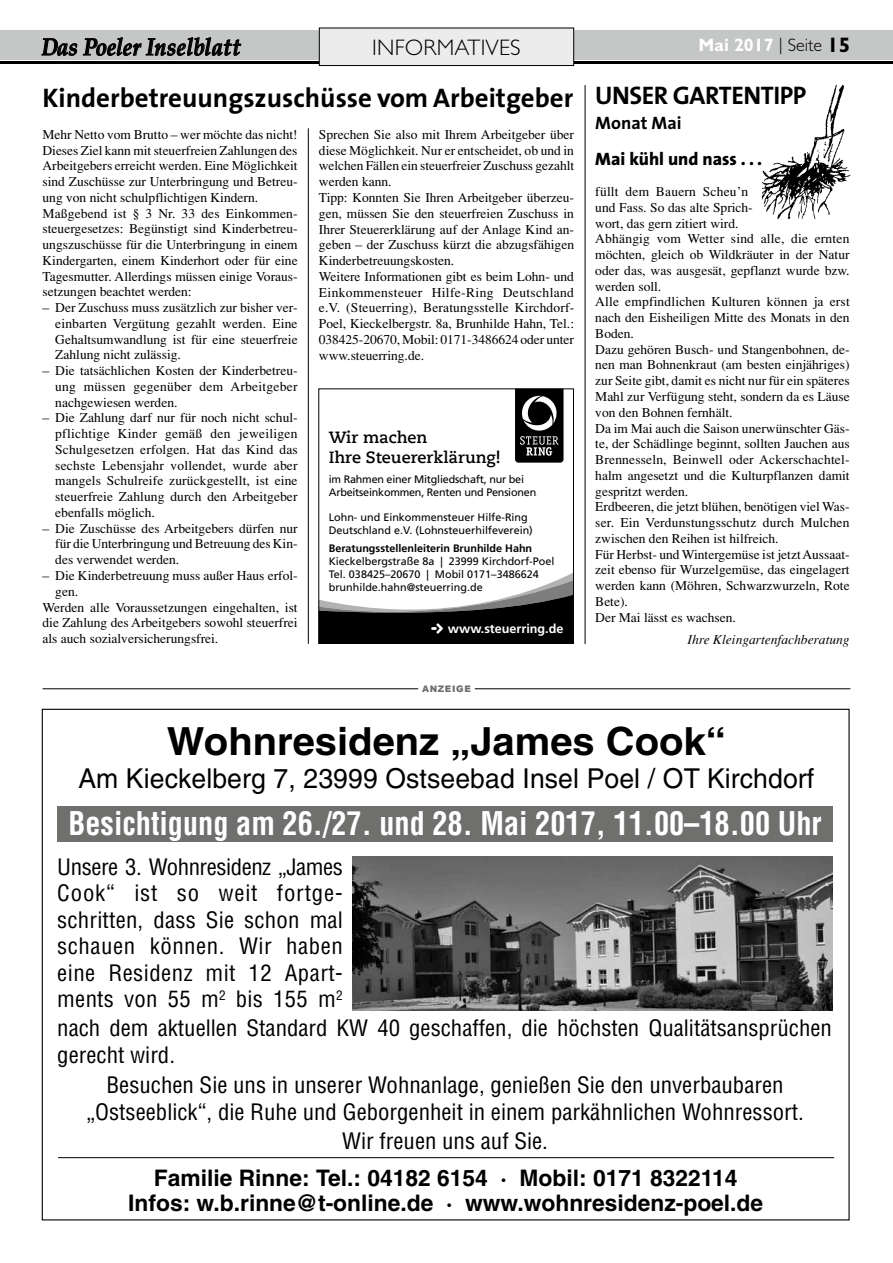
<style>
.page{position:relative;width:893px;height:1263px;background:#fff}
.page>*{position:absolute;margin:0;border:0;box-sizing:border-box;transform-origin:0 0}
.t1{font:700 38.7px "Helvetica";color:#000}
.t2{font:700 condensed 31.95px "Helvetica";color:#fff;scale:.95 1}
.t3{font:27.3px "Helvetica";letter-spacing:.005em;color:#000}
.t4{font:700 27px "The Sans";color:#000}
.t5{font:700 25.5px "The Sans";color:#000}
.t6{font:italic 700 24.15px "Palatino";letter-spacing:.005em;color:#000;scale:.87 1}
.t7{font:700 22.8px/25px "Helvetica";color:#000;text-align:center}
.t8{font:300 22.5px "Gill Sans";letter-spacing:.01em;color:#000}
.t9{font:condensed 22.05px/26.5px "Helvetica";color:#000;text-align:justify}
.t10{font:800 18px "The Sans";color:#000}
.t11{font:700 18px "Gill Sans";color:#fff}
.t12{font:700 18px "The Sans";color:#000}
.t13{font:700 16.2px/19.5px "Caecilia Com 75";color:#000}
.t14{font:13.5px/15.8px "Times";color:#000;text-align:justify}
.t15{font:italic 13.5px "Times";color:#000}
.t16{font:700 12.6px "Frutiger LT Com";color:#fff}
.t17{font:10.8px/12.9px "Frutiger LT Com";color:#000}
.t18{font:10.8px/12.9px "Frutiger LT Com";letter-spacing:-.02em;color:#000}
.t19{font:700 10.8px "Frutiger LT Com";color:#000}
.t20{font:900 9px "Arial";letter-spacing:.07em;color:#6f6f6e}
.s1{font-weight:300;color:#000}
.s2{font-size:21px;color:#000}
</style>
<div class="page">
<div style="left:0;top:30px;width:893px;height:30px;background:#c5c6c6"></div>
<svg style="left:42px;top:38px;width:35px;height:18px"></svg>
<svg style="left:83px;top:37px;width:158px;height:20px"></svg>
<hr style="left:0;top:61px;width:893px;height:3px;background:#000">
<div style="left:319px;top:28px;width:255px;height:38px;background:#ececed"></div>
<div style="left:319px;top:28px;width:255px;height:38px;border:1px solid #000"></div>
<img style="left:762px;top:85px;width:88px;height:133px">
<svg style="left:515px;top:391px;width:48px;height:72px;background:#343434"></svg>
<svg style="left:321px;top:573px;width:251px;height:69px"></svg>
<div style="left:319px;top:389px;width:255px;height:255px;border:1px solid #000"></div>
<hr style="left:43px;top:688px;width:807px;height:1px;background:#000">
<div style="left:418px;top:685px;width:57px;height:6px;background:#fff"></div>
<div style="left:57px;top:806px;width:776px;height:35px;background:#6f6f6e"></div>
<hr style="left:58px;top:1157px;width:776px;height:1px;background:#000">
<img style="left:352px;top:857px;width:480px;height:154px">
<hr style="left:308px;top:128px;width:1px;height:516px;background:#000">
<hr style="left:585px;top:85px;width:1px;height:559px;background:#000">
<h3 class="t6" style="left:42px;top:28px;width:230px">Das Poeler Inselblatt</h3>
<h3 class="t8" style="left:372px;top:35px;width:148px">I NFORMATIVES</h3>
<h3 class="t11" style="left:699px;top:34px;width:153px">Mai 2017 <span class="s1">| SEITE</span> <span class="s2">15</span></h3>
<h3 class="t5" style="left:595px;top:74px;width:32px">Unser</h3>
<h3 class="t5" style="left:673px;top:74px;width:120px">Gartentipp</h3>
<h3 class="t12" style="left:595px;top:108px;width:88px">Monat Mai</h3>
<h3 class="t4" style="left:43px;top:75px;width:532px">Kinderbetreuungszuschüsse vom Arbeitgeber</h3>
<p class="t14" style="left:43px;top:126px;width:257px;text-align:left">Mehr Netto vom Brutto – wer möchte das nicht!<br>Dieses Ziel kann mit steuerfreien Zahlungen des Arbeitgebers erreicht werden. Eine Möglichkeit sind Zuschüsse zur Unterbringung und Betreu&shy;ung von nicht schulpflichtigen Kindern.<br>Maßgebend ist § 3 Nr. 33 des Einkommen&shy;steuergesetzes: Begünstigt sind Kinderbetreu&shy;ungszuschüsse für die Unterbringung in einem Kindergarten, einem Kinderhort oder für eine Tagesmutter. Allerdings müssen einige Voraus&shy;setzungen beachtet werden:</p>
<p class="t14" style="left:55px;top:300px;width:244px;text-indent:-13px">– Der Zuschuss muss zusätzlich zur bisher ver&shy;einbarten Vergütung gezahlt werden. Eine Gehaltsumwandlung ist für eine steuerfreie Zahlung nicht zulässig.</p>
<p class="t14" style="left:55px;top:363px;width:244px;text-indent:-13px">– Die tatsächlichen Kosten der Kinderbetreu&shy;ung müssen gegenüber dem Arbeitgeber nachgewiesen werden.</p>
<p class="t14" style="left:55px;top:410px;width:244px;text-indent:-13px">– Die Zahlung darf nur für noch nicht schul&shy;pflichtige Kinder gemäß den jeweiligen Schulgesetzen erfolgen. Hat das Kind das sechste Lebensjahr vollendet, wurde aber mangels Schulreife zurückgestellt, ist eine steuerfreie Zahlung durch den Arbeitgeber ebenfalls möglich.</p>
<p class="t14" style="left:55px;top:520px;width:244px;text-indent:-13px">– Die Zuschüsse des Arbeitgebers dürfen nur für die Unterbringung und Betreuung des Kin&shy;des verwendet werden.</p>
<p class="t14" style="left:43px;top:568px;width:257px">– Die Kinderbetreuung muss außer Haus erfol-</p>
<p class="t14" style="left:55px;top:583px;width:24px">gen.</p>
<p class="t14" style="left:43px;top:599px;width:257px">Werden alle Voraussetzungen eingehalten, ist</p>
<p class="t14" style="left:43px;top:615px;width:257px">die Zahlung des Arbeitgebers sowohl steuerfrei</p>
<p class="t14" style="left:43px;top:631px;width:177px">als auch sozialversicherungsfrei.</p>
<p class="t14" style="left:319px;top:127px;width:257px;text-align:left">Sprechen Sie also mit Ihrem Arbeitgeber über diese Möglichkeit. Nur er entscheidet, ob und in welchen Fällen ein steuerfreier Zuschuss gezahlt werden kann.<br>Tipp: Konnten Sie Ihren Arbeitgeber überzeu&shy;gen, müssen Sie den steuerfreien Zuschuss in Ihrer Steuererklärung auf der Anlage Kind an&shy;geben – der Zuschuss kürzt die abzugsfähigen Kinderbetreuungskosten.<br>Weitere Informationen gibt es beim Lohn- und Einkommensteuer Hilfe-Ring Deutschland e.V. (Steuerring), Beratungsstelle Kirchdorf-Poel, Kieckelbergstr. 8a, Brunhilde Hahn, Tel.:<br>038425-20670, Mobil: 0171-3486624 oder unter www.steuerring.de.</p>
<h3 class="t10" style="left:595px;top:143px;width:168px">Mai kühl und nass . . .</h3>
<p class="t14" style="left:595px;top:184px;width:256px;text-align:left">füllt dem Bauern Scheu’n<br>und Fass. So das alte Sprich-<br>wort, das gern zitiert wird.<br>Abhängig vom Wetter sind alle, die ernten möchten, gleich ob Wildkräuter in der Natur oder das, was ausgesät, gepflanzt wurde bzw. werden soll.<br>Alle empfindlichen Kulturen können ja erst nach den Eisheiligen Mitte des Monats in den Boden.<br>Dazu gehören Busch- und Stangenbohnen, de&shy;nen man Bohnenkraut (am besten einjähriges) zur Seite gibt, damit es nicht nur für ein späteres Mahl zur Verfügung steht, sondern da es Läuse von den Bohnen fernhält.<br>Da im Mai auch die Saison unerwünschter Gäs&shy;te, der Schädlinge beginnt, sollten Jauchen aus Brennesseln, Beinwell oder Ackerschachtel&shy;halm angesetzt und die Kulturpflanzen damit gespritzt werden.<br>Erdbeeren, die jetzt blühen, benötigen viel Was&shy;ser. Ein Verdunstungsschutz durch Mulchen zwischen den Reihen ist hilfreich.<br>Für Herbst- und Wintergemüse ist jetzt Aussaat&shy;zeit ebenso für Wurzelgemüse, das eingelagert werden kann (Möhren, Schwarzwurzeln, Rote Bete).<br>Der Mai lässt es wachsen.</p>
<p class="t15" style="left:688px;top:631px;width:163px">Ihre Kleingartenfachberatung</p>
<p class="t13" style="left:329px;top:427px;width:173px">Wir machen<br>Ihre Steuererklärung!</p>
<p class="t18" style="left:329px;top:473px;width:212px">im Rahmen einer Mitgliedschaft, nur bei<br>Arbeitseinkommen, Renten und Pensionen.</p>
<p class="t17" style="left:329px;top:511px;width:206px">Lohn- und Einkommensteuer Hilfe-Ring<br>Deutschland e.V. (Lohnsteuerhilfeverein)</p>
<p class="t19" style="left:329px;top:542px;width:205px">Beratungsstellenleiterin Brunhilde Hahn</p>
<p class="t17" style="left:329px;top:555px;width:227px">Kieckelbergstraße 8a | 23999 Kirchdorf-Poel<br>Tel. 038425–20670 | Mobil 0171–3486624 brunhilde.hahn@steuerring.de</p>
<p class="t16" style="left:448px;top:621px;width:117px">www.steuerring.de</p>
<p class="t20" style="left:422px;top:682px;width:50px">ANZEIGE</p>
<h1 class="t1" style="left:167px;top:717px;width:560px">Wohnresidenz „James Cook“</h1>
<h3 class="t3" style="left:78px;top:762px;width:737px">Am Kieckelberg 7, 23999 Ostseebad Insel Poel / OT Kirchdorf</h3>
<h2 class="t2" style="left:69px;top:804px;width:794px">Besichtigung am 26./27. und 28. Mai 2017, 11.00–18.00 Uhr</h2>
<h3 class="t9" style="left:57px;top:853px;width:287px">Unsere 3. Wohnresidenz „James Cook“ ist so weit fortge&shy;schritten, dass Sie schon mal schauen können. Wir haben eine Residenz mit 12 Apart&shy;ments von 55 m<sup>2</sup> bis 155 m<sup>2</sup></h3>
<h3 class="t9" style="left:57px;top:1014px;width:776px">nach dem aktuellen Standard KW 40 geschaffen, die höchsten Qualitätsansprüchen gerecht wird.</h3>
<h3 class="t9" style="left:86px;top:1072px;width:719px;text-align:center">Besuchen Sie uns in unserer Wohnanlage, genießen Sie den unverbaubaren „Ostseeblick“, die Ruhe und Geborgenheit in einem parkähnlichen Wohnressort.</h3>
<h3 class="t9" style="left:342px;top:1127px;width:207px">Wir freuen uns auf Sie.</h3>
<h3 class="t7" style="left:128px;top:1165px;width:636px">Familie Rinne: Tel.: 04182 6154 · Mobil: 0171 8322114<br>Infos: w.b.rinne@t-online.de · www.wohnresidenz-poel.de</h3>
</div>
